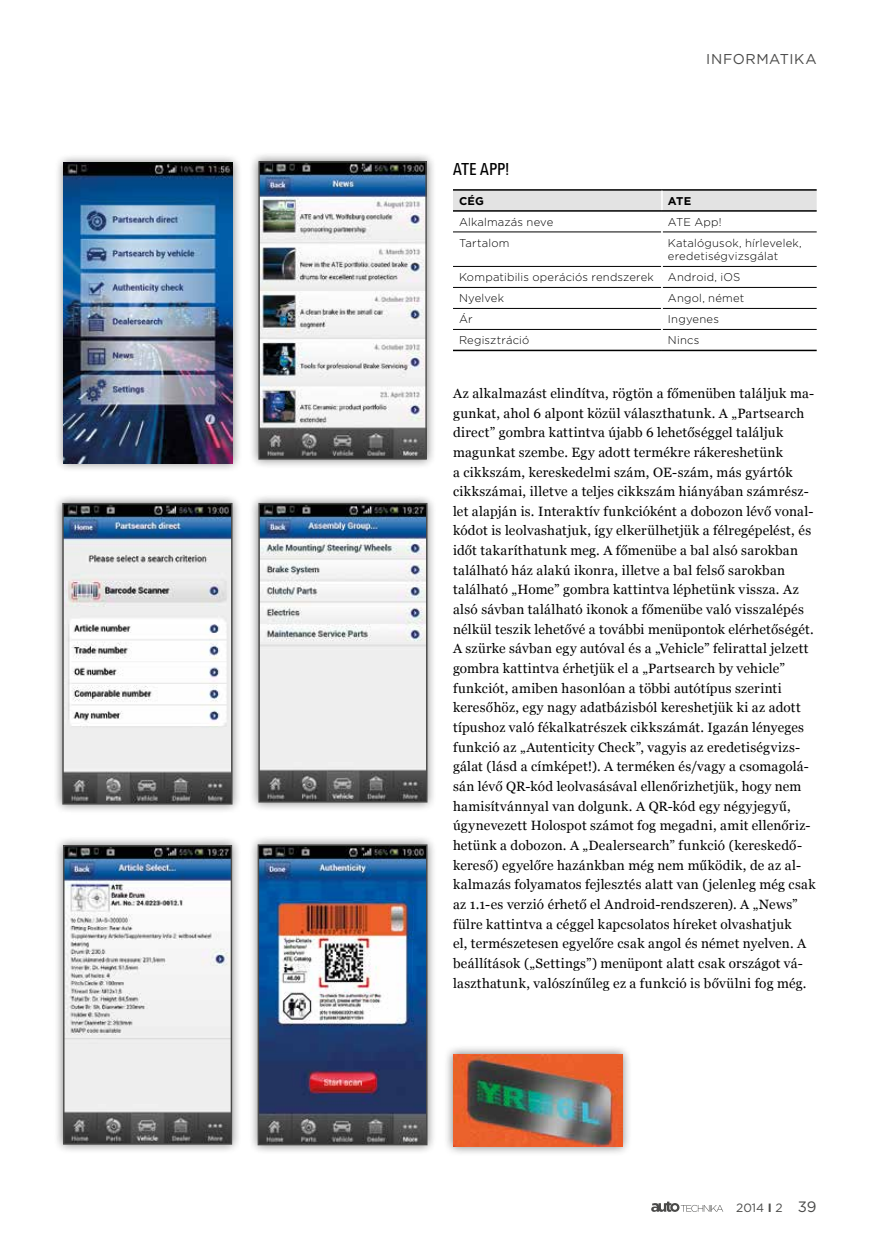
<style>
.page{position:relative;width:872px;height:1246px;background:#fff}
.page>*{position:absolute;margin:0;border:0;box-sizing:border-box;transform-origin:0 0}
.t1{font:18px "U001 Con";letter-spacing:.02em;color:#000}
.t2{font:14.25px "Gotham";letter-spacing:.045em;color:#4a4a49}
.t3{font:13.5px/19.6px "Georgia";letter-spacing:.02em;color:#000}
.t4{font:12px "Gotham";color:#4a4a49}
.t5{font:300 11.25px/13.5px "Gotham";letter-spacing:.015em;color:#000}
.t6{font:700 11.25px "Gotham";letter-spacing:.015em;color:#000}
.s1{font-weight:700}
.s2{font-size:15px}
</style>
<div class="page">
<svg style="left:651px;top:1201px;width:72px;height:11px"></svg>
<hr style="left:453px;top:189px;width:209px;height:2px;background:#000">
<hr style="left:662px;top:189px;width:154px;height:2px;background:#000">
<hr style="left:453px;top:232px;width:208px;height:1px;background:#000">
<hr style="left:662px;top:232px;width:154px;height:1px;background:#000">
<hr style="left:453px;top:266px;width:208px;height:1px;background:#000">
<hr style="left:662px;top:266px;width:154px;height:1px;background:#000">
<hr style="left:453px;top:287px;width:208px;height:1px;background:#000">
<hr style="left:662px;top:287px;width:154px;height:1px;background:#000">
<hr style="left:453px;top:308px;width:208px;height:1px;background:#000">
<hr style="left:662px;top:308px;width:154px;height:1px;background:#000">
<hr style="left:453px;top:329px;width:208px;height:1px;background:#000">
<hr style="left:662px;top:329px;width:154px;height:1px;background:#000">
<svg style="left:453px;top:190px;width:363px;height:42px"></svg>
<hr style="left:453px;top:210px;width:209px;height:2px;background:#000">
<hr style="left:662px;top:210px;width:154px;height:2px;background:#000">
<hr style="left:453px;top:350px;width:209px;height:1px;background:#000">
<hr style="left:662px;top:350px;width:154px;height:1px;background:#000">
<div style="left:54px;top:153px;width:188px;height:320px;background:#000;opacity:.5"></div>
<img style="left:64px;top:163px;width:169px;height:300px">
<div style="left:443px;top:1044px;width:189px;height:112px;background:#000;opacity:.5"></div>
<img style="left:453px;top:1054px;width:169px;height:93px">
<div style="left:248px;top:151px;width:188px;height:318px;background:#000;opacity:.5"></div>
<img style="left:260px;top:163px;width:165px;height:295px">
<div style="left:258px;top:161px;width:169px;height:299px;border:1px solid #4a4a49"></div>
<div style="left:248px;top:493px;width:189px;height:319px;background:#000;opacity:.5"></div>
<img style="left:260px;top:505px;width:165px;height:295px">
<div style="left:258px;top:503px;width:169px;height:299px;border:1px solid #4a4a49"></div>
<div style="left:248px;top:834px;width:189px;height:321px;background:#000;opacity:.5"></div>
<img style="left:260px;top:846px;width:165px;height:297px">
<div style="left:258px;top:844px;width:169px;height:301px;border:1px solid #4a4a49"></div>
<div style="left:52px;top:493px;width:190px;height:321px;background:#000;opacity:.5"></div>
<img style="left:64px;top:505px;width:166px;height:297px">
<div style="left:62px;top:503px;width:170px;height:301px;border:1px solid #4a4a49"></div>
<div style="left:53px;top:835px;width:189px;height:319px;background:#000;opacity:.5"></div>
<img style="left:65px;top:847px;width:165px;height:296px">
<div style="left:63px;top:845px;width:169px;height:300px;border:1px solid #4a4a49"></div>
<p class="t2" style="left:706px;top:50px;width:112px">INFORMATIKA</p>
<p class="t1" style="left:453px;top:159px;width:57px">ATE APP!</p>
<p class="t6" style="left:459px;top:193px;width:27px">CÉG</p>
<p class="t6" style="left:668px;top:193px;width:25px">ATE</p>
<p class="t5" style="left:459px;top:215px;width:96px">Alkalmazás neve</p>
<p class="t5" style="left:668px;top:215px;width:55px">ATE App!</p>
<p class="t5" style="left:459px;top:236px;width:52px">Tartalom</p>
<p class="t5" style="left:668px;top:236px;width:135px">Katalógusok, hírlevelek, eredetiségvizsgálat</p>
<p class="t5" style="left:459px;top:270px;width:196px">Kompatibilis operációs rendszerek</p>
<p class="t5" style="left:668px;top:270px;width:74px">Android, iOS</p>
<p class="t5" style="left:459px;top:291px;width:46px">Nyelvek</p>
<p class="t5" style="left:668px;top:291px;width:78px">Angol, német</p>
<p class="t5" style="left:459px;top:312px;width:15px">Ár</p>
<p class="t5" style="left:668px;top:312px;width:52px">Ingyenes</p>
<p class="t5" style="left:459px;top:333px;width:72px">Regisztráció</p>
<p class="t5" style="left:668px;top:333px;width:33px">Nincs</p>
<p class="t3" style="left:453px;top:383px;width:364px">Az alkalmazást elindítva, rögtön a főmenüben találjuk ma&shy;gunkat, ahol 6 alpont közül választhatunk. A „Partsearch direct” gombra kattintva újabb 6 lehetőséggel találjuk magunkat szembe. Egy adott termékre rákereshetünk<br>a cikkszám, kereskedelmi szám, OE-szám, más gyártók cikkszámai, illetve a teljes cikkszám hiányában számrész&shy;let alapján is. Interaktív funkcióként a dobozon lévő vonal&shy;kódot is leolvashatjuk, így elkerülhetjük a félregépelést, és időt takaríthatunk meg. A főmenübe a bal alsó sarokban található ház alakú ikonra, illetve a bal felső sarokban található „Home” gombra kattintva léphetünk vissza. Az alsó sávban található ikonok a főmenübe való visszalépés nélkül teszik lehetővé a további menüpontok elérhetőségét.<br>A szürke sávban egy autóval és a „Vehicle” felirattal jelzett gombra kattintva érhetjük el a „Partsearch by vehicle” funkciót, amiben hasonlóan a többi autótípus szerinti keresőhöz, egy nagy adatbázisból kereshetjük ki az adott típushoz való fékalkatrészek cikkszámát. Igazán lényeges funkció az „Autenticity Check”, vagyis az eredetiségvizs&shy;gálat (lásd a címképet!). A terméken és/vagy a csomagolá&shy;sán lévő QR-kód leolvasásával ellenőrizhetjük, hogy nem hamisítvánnyal van dolgunk. A QR-kód egy négyjegyű, úgynevezett Holospot számot fog megadni, amit ellenőriz&shy;hetünk a dobozon. A „Dealersearch” funkció (kereskedő&shy;kereső) egyelőre hazánkban még nem működik, de az al&shy;kalmazás folyamatos fejlesztés alatt van (jelenleg még csak az 1.1-es verzió érhető el Android-rendszeren). A „News” fülre kattintva a céggel kapcsolatos híreket olvashatjuk<br>el, természetesen egyelőre csak angol és német nyelven. A beállítások („Settings”) menüpont alatt csak országot vá&shy;laszthatunk, valószínűleg ez a funkció is bővülni fog még.</p>
<p class="t4" style="left:736px;top:1200px;width:82px">2014 <span class="s1">I</span> 2 <span class="s2">39</span></p>
</div>
